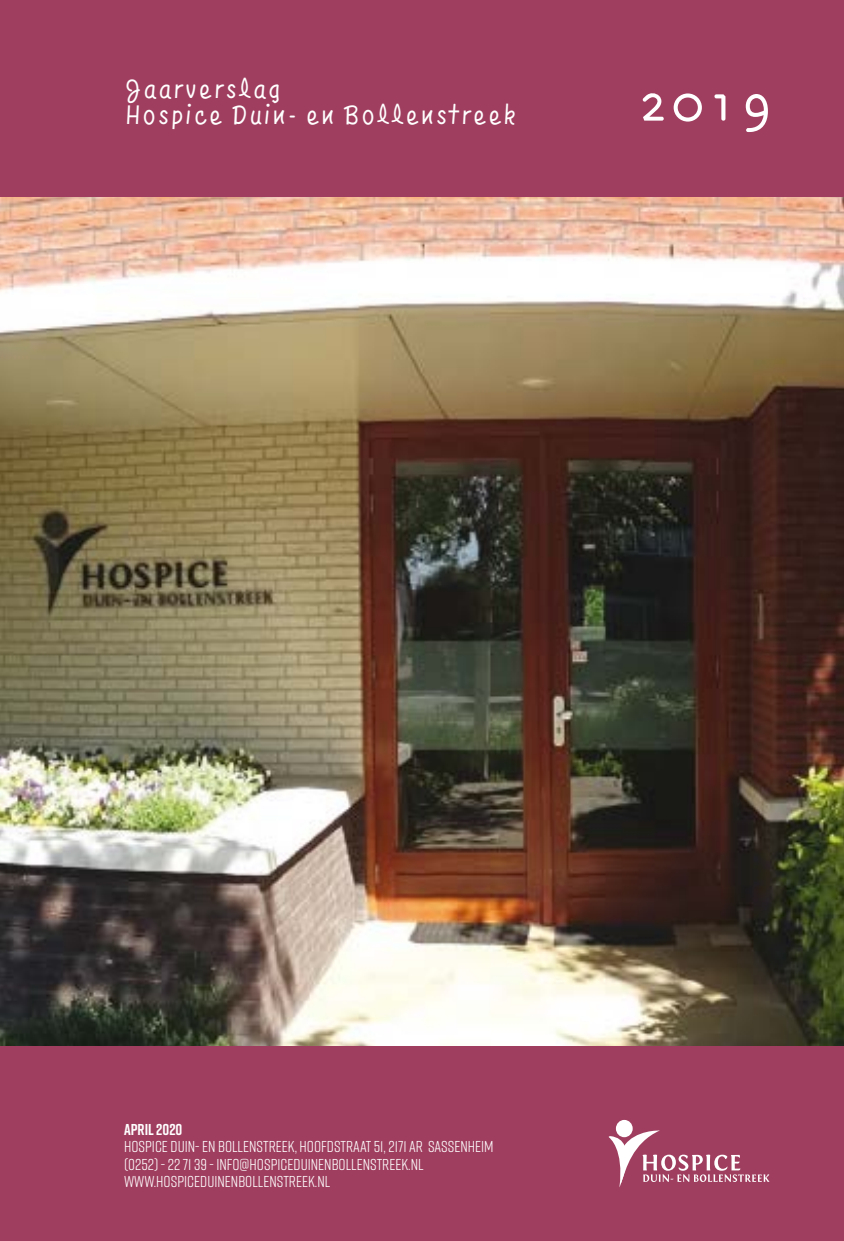
<style>
.page{position:relative;width:844px;height:1241px;background:#fff}
.page>*{position:absolute;margin:0;border:0;box-sizing:border-box;transform-origin:0 0}
.t1{font:59.5px "Elliotts OT Venus Dioxide";color:#fff}
.t2{font:28px/26.2px "Elliotts OT Venus Dioxide";letter-spacing:-.02em;color:#fff}
.t3{font:15.75px/17.5px "Rift";color:#fff}
.t4{font:700 15.75px "Rift";color:#fff}
</style>
<div class="page">
<div style="left:0;top:858px;width:843px;height:382px;background:#a03e5f"></div>
<div style="left:0;top:0;width:843px;height:198px;background:#a03e5f"></div>
<svg style="left:615px;top:1119px;width:17px;height:17px"></svg>
<svg style="left:608px;top:1129px;width:161px;height:58px"></svg>
<img style="left:0;top:198px;width:843px;height:847px">
<h2 class="t2" style="left:124px;top:76px;width:394px">Jaarverslag<br>Hospice Duin- en Bollenstreek</h2>
<h1 class="t1" style="left:635px;top:73px;width:141px">2019</h1>
<p class="t4" style="left:124px;top:1117px;width:60px">April 2020</p>
<p class="t3" style="left:124px;top:1137px;width:371px">HOSPICE DUIN- EN BOLLENSTREEK, HOOFDSTRAAT 51, 2171 AR SASSENHEIM (0252) - 22 71 39 - INFO@HOSPICEDUINENBOLLENSTREEK.NL<br>WWW.HOSPICEDUINENBOLLENSTREEK.NL</p>
</div>
